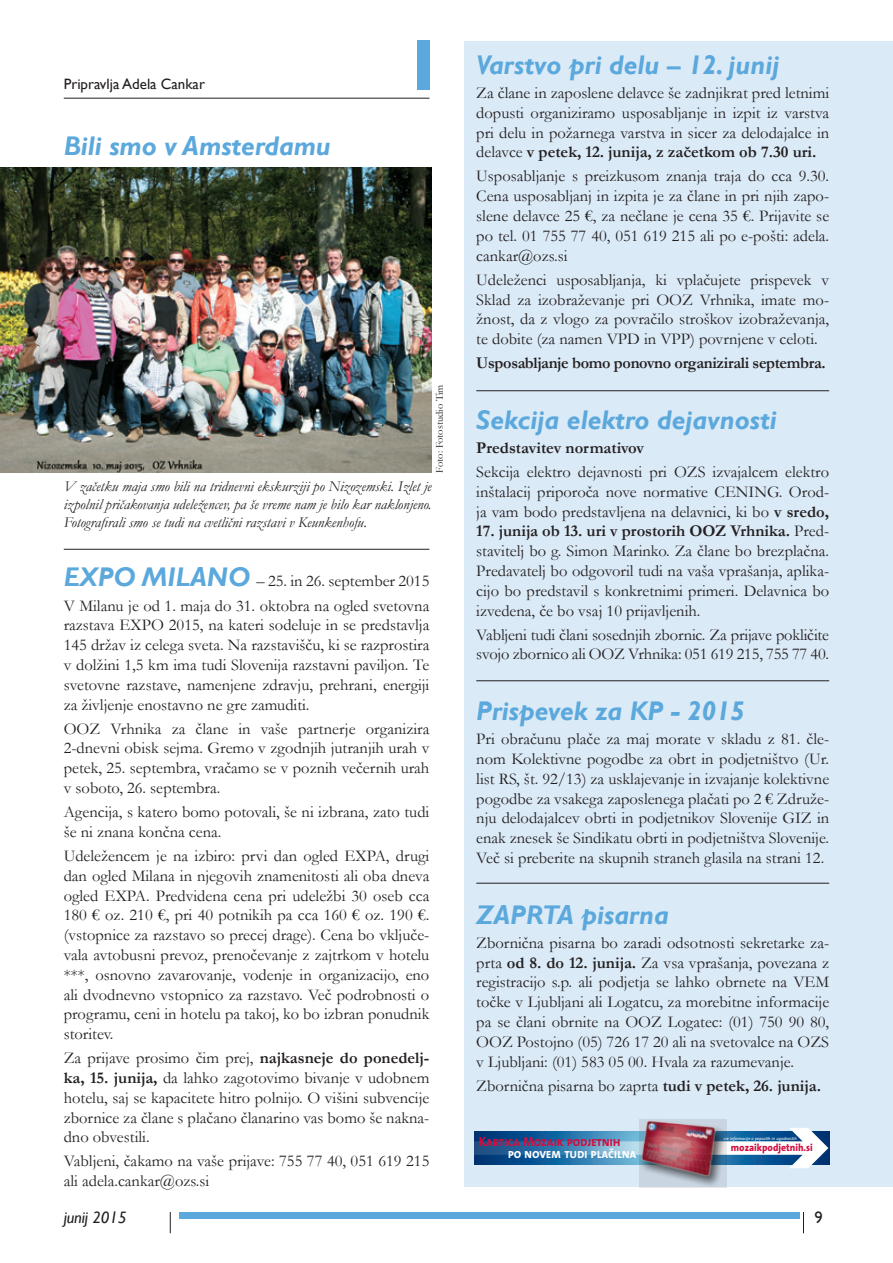
<style>
.page{position:relative;width:893px;height:1263px;background:#fff}
.page>*{position:absolute;margin:0;border:0;box-sizing:border-box;transform-origin:0 0}
.t1{font:italic 700 27px "Gill Sans";color:#5ba8dc}
.t2{font:16.5px/19.8px "Garamond";color:#231f20;text-align:justify}
.t3{font:700 16.5px "Garamond";letter-spacing:-.02em;color:#231f20}
.t4{font:700 16.5px "Garamond";color:#231f20}
.t5{font:italic 16.5px "Gill Sans";letter-spacing:-.01em;color:#231f20}
.t6{font:16.5px "Gill Sans";color:#231f20}
.t7{font:italic 15px/18px "Garamond";color:#231f20;text-align:justify}
.t8{font:15px "Gill Sans";color:#231f20}
.t9{font:700 13.35px "The Sans Caps X";letter-spacing:-.02em;color:#d10e40;scale:.92 1}
.t10{font:700 13.35px "The Sans Caps X";letter-spacing:-.02em;color:#fff;scale:.92 1}
.t11{font:10.5px "Garamond";color:#231f20}
.t12{font:800 10.2px "The Sans X";color:#d10e40;scale:.95 1}
.t13{font:italic 4.35px "The Sans X";letter-spacing:-.01em;color:#fff}
.s1{font-family:"Gill Sans";font-weight:700;font-style:italic;font-size:27px;color:#5ba8dc}
.s2{font-weight:700}
</style>
<div class="page">
<svg style="left:803px;top:1212px;width:1px;height:21px"></svg>
<div style="left:179px;top:1212px;width:620px;height:6px;background:#5ba8dc"></div>
<svg style="left:170px;top:1212px;width:1px;height:21px"></svg>
<div style="left:464px;top:41px;width:429px;height:1145px;background:#dbeaf7"></div>
<hr style="left:476px;top:390px;width:353px;height:1px;background:#231f20">
<hr style="left:476px;top:680px;width:353px;height:1px;background:#231f20">
<hr style="left:476px;top:883px;width:353px;height:1px;background:#231f20">
<hr style="left:64px;top:549px;width:365px;height:1px;background:#231f20">
<hr style="left:64px;top:98px;width:365px;height:1px;background:#231f20">
<div style="left:417px;top:40px;width:12px;height:49px;background:#5ba8dc"></div>
<img style="left:0;top:168px;width:432px;height:305px">
<svg style="left:475px;top:1128px;width:353px;height:40px;background:#6495bd"></svg>
<svg style="left:639px;top:1119px;width:87px;height:69px"></svg>
<img style="left:623px;top:1119px;width:97px;height:64px">
<p class="t8" style="left:64px;top:76px;width:143px">Pripravlja Adela Cankar</p>
<h1 class="t1" style="left:64px;top:130px;width:269px">Bili smo v Amsterdamu</h1>
<p class="t11" style="left:432px;top:473px;width:90px;rotate:-90deg">Foto: Fotostudio Tim</p>
<p class="t7" style="left:64px;top:477px;width:369px">V začetku maja smo bili na tridnevni ekskurziji po Nizozemski. Izlet je izpolnil pričakovanja udeležencev, pa še vreme nam je bilo kar naklonjeno.<br>Fotografirali smo se tudi na cvetlični razstavi v Keunkenhofu.</p>
<p class="t2" style="left:64px;top:569px;width:367px;line-height:24px"><span class="s1">EXPO MILANO</span> – 25. in 26. september 2015<br>V Milanu je od 1. maja do 31. oktobra na ogled svetovna</p>
<p class="t2" style="left:64px;top:615px;width:367px">razstava EXPO 2015, na kateri sodeluje in se predstavlja 145 držav iz celega sveta. Na razstavišču, ki se razprostira v dolžini 1,5 km ima tudi Slovenija razstavni paviljon. Te svetovne razstave, namenjene zdravju, prehrani, energiji za življenje enostavno ne gre zamuditi.</p>
<p class="t2" style="left:64px;top:718px;width:367px">OOZ Vrhnika za člane in vaše partnerje organizira 2-dnevni obisk sejma. Gremo v zgodnjih jutranjih urah v petek, 25. septembra, vračamo se v poznih večernih urah v soboto, 26. septembra.</p>
<p class="t2" style="left:64px;top:801px;width:367px">Agencija, s katero bomo potovali, še ni izbrana, zato tudi še ni znana končna cena.</p>
<p class="t2" style="left:64px;top:845px;width:367px">Udeležencem je na izbiro: prvi dan ogled EXPA, drugi dan ogled Milana in njegovih znamenitosti ali oba dneva ogled EXPA. Predvidena cena pri udeležbi 30 oseb cca 180 € oz. 210 €, pri 40 potnikih pa cca 160 € oz. 190 €. (vstopnice za razstavo so precej drage). Cena bo vključe&shy;vala avtobusni prevoz, prenočevanje z zajtrkom v hotelu ***, osnovno zavarovanje, vodenje in organizacijo, eno ali dvodnevno vstopnico za razstavo. Več podrobnosti o programu, ceni in hotelu pa takoj, ko bo izbran ponudnik storitev.</p>
<p class="t2" style="left:64px;top:1048px;width:367px">Za prijave prosimo čim prej, <span class="s2">najkasneje do ponedelj&shy;ka, 15. junija,</span> da lahko zagotovimo bivanje v udobnem hotelu, saj se kapacitete hitro polnijo. O višini subvencije zbornice za člane s plačano članarino vas bomo še nakna&shy;dno obvestili.</p>
<p class="t2" style="left:64px;top:1151px;width:367px">Vabljeni, čakamo na vaše prijave: 755 77 40, 051 619 215 ali adela.cankar@ozs.si</p>
<h1 class="t1" style="left:476px;top:49px;width:305px">Varstvo pri delu – 12. junij</h1>
<p class="t2" style="left:476px;top:82px;width:354px">Za člane in zaposlene delavce še zadnjikrat pred letnimi dopusti organiziramo usposabljanje in izpit iz varstva pri delu in požarnega varstva in sicer za delodajalce in delavce <span class="s2">v petek, 12. junija, z začetkom ob 7.30 uri.</span></p>
<p class="t2" style="left:476px;top:166px;width:354px">Usposabljanje s preizkusom znanja traja do cca 9.30.<br>Cena usposabljanj in izpita je za člane in pri njih zapo&shy;slene delavce 25 €, za nečlane je cena 35 €. Prijavite se po tel. 01 755 77 40, 051 619 215 ali po e-pošti: adela. cankar@ozs.si</p>
<p class="t2" style="left:476px;top:269px;width:354px">Udeleženci usposabljanja, ki vplačujete prispevek v Sklad za izobraževanje pri OOZ Vrhnika, imate mo&shy;žnost, da z vlogo za povračilo stroškov izobraževanja, te dobite (za namen VPD in VPP) povrnjene v celoti.</p>
<p class="t3" style="left:476px;top:352px;width:351px">Usposabljanje bomo ponovno organizirali septembra.</p>
<h1 class="t1" style="left:476px;top:404px;width:302px">Sekcija elektro dejavnosti</h1>
<p class="t4" style="left:476px;top:436px;width:169px">Predstavitev normativov</p>
<p class="t2" style="left:476px;top:461px;width:354px">Sekcija elektro dejavnosti pri OZS izvajalcem elektro inštalacij priporoča nove normative CENING. Orod&shy;ja vam bodo predstavljena na delavnici, ki bo <span class="s2">v sredo,</span></p>
<p class="t2" style="left:476px;top:521px;width:354px"><span class="s2">17. junija ob 13. uri v prostorih OOZ Vrhnika.</span> Pred&shy;stavitelj bo g. Simon Marinko. Za člane bo brezplačna.<br>Predavatelj bo odgovoril tudi na vaša vprašanja, aplika&shy;cijo bo predstavil s konkretnimi primeri. Delavnica bo izvedena, če bo vsaj 10 prijavljenih.</p>
<p class="t2" style="left:476px;top:624px;width:354px">Vabljeni tudi člani sosednjih zbornic. Za prijave pokličite svojo zbornico ali OOZ Vrhnika: 051 619 215, 755 77 40.</p>
<h1 class="t1" style="left:476px;top:695px;width:270px">Prispevek za KP - 2015</h1>
<p class="t2" style="left:476px;top:729px;width:354px">Pri obračunu plače za maj morate v skladu z 81. čle&shy;nom Kolektivne pogodbe za obrt in podjetništvo (Ur. list RS, št. 92/13) za usklajevanje in izvajanje kolektivne pogodbe za vsakega zaposlenega plačati po 2 € Združe&shy;nju delodajalcev obrti in podjetnikov Slovenije GIZ in enak znesek še Sindikatu obrti in podjetništva Slovenije.<br>Več si preberite na skupnih straneh glasila na strani 12.</p>
<h1 class="t1" style="left:476px;top:899px;width:194px">ZAPRTA pisarna</h1>
<p class="t2" style="left:476px;top:932px;width:354px">Zbornična pisarna bo zaradi odsotnosti sekretarke za&shy;prta <span class="s2">od 8. do 12. junija.</span> Za vsa vprašanja, povezana z registracijo s.p. ali podjetja se lahko obrnete na VEM točke v Ljubljani ali Logatcu, za morebitne informacije pa se člani obrnite na OOZ Logatec: (01) 750 90 80, OOZ Postojno (05) 726 17 20 ali na svetovalce na OZS v Ljubljani: (01) 583 05 00. Hvala za razumevanje.</p>
<p class="t2" style="left:476px;top:1075px;width:346px">Zbornična pisarna bo zaprta <span class="s2">tudi v petek, 26. junija.</span></p>
<p class="t9" style="left:479px;top:1134px;width:156px">Kartica Mozaik podjetnih</p>
<p class="t10" style="left:508px;top:1145px;width:142px">po novem tudi plačilna</p>
<p class="t13" style="left:723px;top:1136px;width:75px">vse informacije o popustih in ugodnostih</p>
<p class="t12" style="left:731px;top:1141px;width:88px">mozaikpodjetnih.si</p>
<p class="t5" style="left:64px;top:1208px;width:64px">junij 2015</p>
<p class="t6" style="left:814px;top:1208px;width:10px">9</p>
</div>
